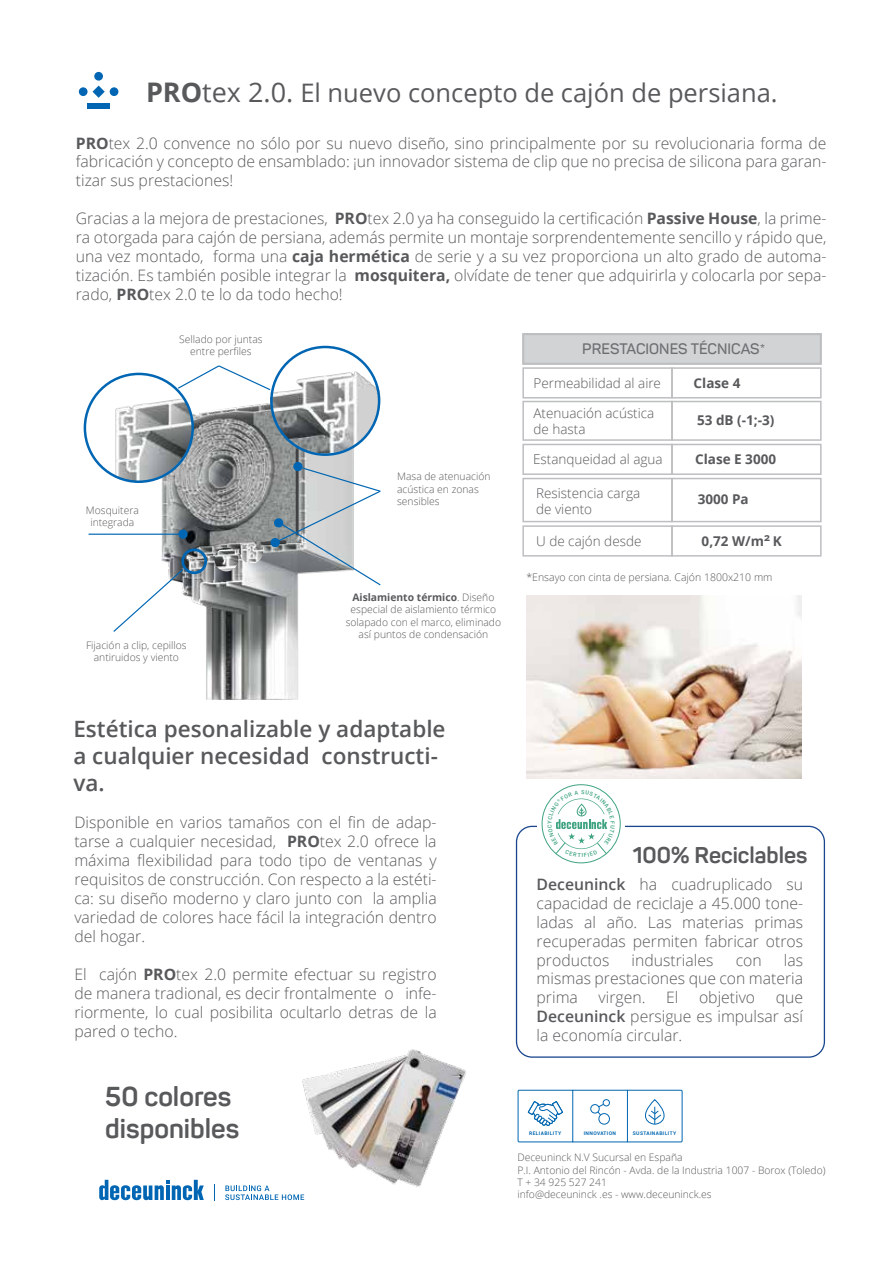
<style>
.page{position:relative;width:893px;height:1263px;background:#fff}
.page>*{position:absolute;margin:0;border:0;box-sizing:border-box;transform-origin:0 0}
.t1{font:700 27px/32.4px "Panton";color:#58595b}
.t2{font:25.5px "Open Sans";color:#58595b}
.t3{font:600 22.5px/27px "Open Sans";color:#58595b}
.t4{font:700 22.5px "Panton";color:#58595b}
.t5{font:300 15.75px/18.9px "Open Sans";color:#58595b;text-align:justify}
.t6{font:600 15px "Panton";color:#6d6e71}
.t7{font:300 13.5px/16.2px "Open Sans";color:#58595b}
.t8{font:700 13.5px "Open Sans";color:#58595b}
.t9{font:300 10.5px "Open Sans";color:#58595b}
.t10{font:300 10.35px/12.3px "Open Sans";color:#58595b;text-align:center}
.t11{font:700 4.95px "Roboto";letter-spacing:.075em;color:#0066b1}
.s1{font-weight:700;font-size:27px}
.s2{font-size:27px}
.s3{font-weight:700}
.s4{font-weight:600}
</style>
<div class="page">
<img style="left:526px;top:595px;width:275px;height:184px">
<div style="left:522px;top:333px;width:300px;height:32px;background:#d1d3d4;border:2px solid #bcbec0"></div>
<div style="left:522px;top:367px;width:151px;height:31px;border:2px solid #bcbec0"></div>
<div style="left:671px;top:367px;width:151px;height:31px;border:2px solid #bcbec0"></div>
<div style="left:522px;top:401px;width:151px;height:40px;border:2px solid #bcbec0"></div>
<div style="left:671px;top:401px;width:151px;height:40px;border:2px solid #bcbec0"></div>
<div style="left:522px;top:444px;width:151px;height:31px;border:2px solid #bcbec0"></div>
<div style="left:671px;top:444px;width:151px;height:31px;border:2px solid #bcbec0"></div>
<div style="left:522px;top:478px;width:151px;height:44px;border:2px solid #bcbec0"></div>
<div style="left:671px;top:478px;width:151px;height:44px;border:2px solid #bcbec0"></div>
<div style="left:522px;top:525px;width:151px;height:32px;border:2px solid #bcbec0"></div>
<div style="left:671px;top:525px;width:151px;height:32px;border:2px solid #bcbec0"></div>
<img style="left:302px;top:1049px;width:165px;height:151px">
<svg style="left:93px;top:86px;width:12px;height:12px"></svg>
<div style="left:88px;top:104px;width:22px;height:5px;background:#0066b3"></div>
<div style="left:110px;top:87px;width:8px;height:9px;background:#0066b3;border-radius:50%"></div>
<div style="left:79px;top:87px;width:9px;height:9px;background:#0066b3;border-radius:50%"></div>
<div style="left:94px;top:72px;width:9px;height:9px;background:#0066b3;border-radius:50%"></div>
<svg style="left:597px;top:1104px;width:7px;height:11px"></svg>
<div style="left:598px;top:1113px;width:12px;height:11px;border:1px solid #0066b1;border-radius:50%"></div>
<div style="left:590px;top:1104px;width:10px;height:9px;border:1px solid #0066b1;border-radius:50%"></div>
<div style="left:603px;top:1099px;width:7px;height:7px;border:1px solid #0066b1;border-radius:50%"></div>
<svg style="left:627px;top:1089px;width:56px;height:54px"></svg>
<svg style="left:517px;top:1089px;width:57px;height:54px"></svg>
<div style="left:516px;top:826px;width:309px;height:232px;border:1px solid #19468d;border-radius:16px"></div>
<div style="left:537px;top:808px;width:87px;height:69px;background:#fff"></div>
<img style="left:162px;top:403px;width:136px;height:296px">
<img style="left:270px;top:371px;width:110px;height:78px">
<img style="left:114px;top:372px;width:78px;height:110px">
<div style="left:270px;top:346px;width:110px;height:110px;border:3px solid #0066b3;border-radius:50%"></div>
<div style="left:84px;top:373px;width:110px;height:110px;border:3px solid #0066b3;border-radius:50%"></div>
<img style="left:215px;top:548px;width:23px;height:23px;border-radius:12px">
<img style="left:239px;top:540px;width:24px;height:24px;border-radius:12px">
<img style="left:183px;top:550px;width:23px;height:23px;border-radius:12px">
<div style="left:181px;top:548px;width:26px;height:26px;border:3px solid #0066b3;border-radius:50%"></div>
<svg style="left:113px;top:568px;width:72px;height:65px"></svg>
<svg style="left:177px;top:365px;width:95px;height:26px"></svg>
<svg style="left:261px;top:449px;width:120px;height:137px"></svg>
<div style="left:274px;top:518px;width:9px;height:9px;background:#0066b3;border-radius:50%"></div>
<div style="left:178px;top:529px;width:10px;height:10px;background:#0066b3;border-radius:50%"></div>
<hr style="left:89px;top:534px;width:94px;height:1px;background:#0066b3">
<svg style="left:99px;top:1180px;width:105px;height:21px"></svg>
<svg style="left:225px;top:1185px;width:79px;height:15px"></svg>
<svg style="left:214px;top:1184px;width:1px;height:17px"></svg>
<div style="left:542px;top:784px;width:79px;height:79px;border:1px solid #3fa382;border-radius:50%"></div>
<svg style="left:547px;top:790px;width:68px;height:67px"></svg>
<h2 class="t2" style="left:146px;top:76px;width:633px"><span class="s1">PRO</span><span class="s2">tex 2.0.</span> El nuevo concepto de cajón de persiana.</h2>
<p class="t5" style="left:76px;top:133px;width:752px"><span class="s3">PRO</span>tex 2.0 convence no sólo por su nuevo diseño, sino principalmente por su revolucionaria forma de fabricación y concepto de ensamblado: ¡un innovador sistema de clip que no precisa de silicona para garan&shy;tizar sus prestaciones!</p>
<p class="t5" style="left:76px;top:209px;width:752px">Gracias a la mejora de prestaciones, <span class="s3">PRO</span>tex 2.0 ya ha conseguido la certificación <span class="s3">Passive House</span>, la prime&shy;ra otorgada para cajón de persiana, además permite un montaje sorprendentemente sencillo y rápido que, una vez montado, forma una <span class="s3">caja hermética</span> de serie y a su vez proporciona un alto grado de automa&shy;tización. Es también posible integrar la <span class="s3">mosquitera,</span> olvídate de tener que adquirirla y colocarla por sepa&shy;rado, <span class="s3">PRO</span>tex 2.0 te lo da todo hecho!</p>
<p class="t10" style="left:179px;top:333px;width:85px">Sellado por juntas entre perfiles</p>
<p class="t10" style="left:86px;top:504px;width:54px">Mosquitera integrada</p>
<p class="t10" style="left:86px;top:638px;width:102px">Fijación a clip, cepillos antiruidos y viento</p>
<p class="t10" style="left:397px;top:470px;width:95px;text-align:left">Masa de atenuación acústica en zonas sensibles</p>
<p class="t10" style="left:346px;top:591px;width:157px"><span class="s3">Aislamiento térmico</span>. Diseño especial de aislamiento térmico solapado con el marco, eliminado así puntos de condensación</p>
<p class="t6" style="left:582px;top:339px;width:184px">PRESTACIONES TÉCNICAS*</p>
<p class="t7" style="left:533px;top:375px;width:129px">Permeabilidad al aire</p>
<p class="t7" style="left:533px;top:405px;width:122px">Atenuación acústica de hasta</p>
<p class="t8" style="left:694px;top:374px;width:48px">Clase 4</p>
<p class="t8" style="left:697px;top:410px;width:79px">53 dB (-1;-3)</p>
<p class="t7" style="left:533px;top:451px;width:131px">Estanqueidad al agua</p>
<p class="t8" style="left:695px;top:449px;width:82px">Clase E 3000</p>
<p class="t8" style="left:698px;top:489px;width:52px">3000 Pa</p>
<p class="t7" style="left:536px;top:532px;width:107px">U de cajón desde</p>
<p class="t8" style="left:702px;top:531px;width:82px">0,72 W/m<sup>2</sup> K</p>
<p class="t7" style="left:536px;top:484px;width:106px">Resistencia carga de viento</p>
<p class="t9" style="left:526px;top:570px;width:248px">*Ensayo con cinta de persiana. Cajón 1800x210 mm</p>
<h3 class="t3" style="left:73px;top:715px;width:374px">Estética pesonalizable y adaptable a cualquier necesidad constructi&shy;va.</h3>
<p class="t5" style="left:74px;top:813px;width:364px">Disponible en varios tamaños con el fin de adap&shy;tarse a cualquier necesidad, <span class="s3">PRO</span>tex 2.0 ofrece la máxima flexibilidad para todo tipo de ventanas y requisitos de construcción. Con respecto a la estéti&shy;ca: su diseño moderno y claro junto con la amplia variedad de colores hace fácil la integración dentro del hogar.</p>
<p class="t5" style="left:74px;top:964px;width:364px">El cajón <span class="s3">PRO</span>tex 2.0 permite efectuar su registro de manera tradional, es decir frontalmente o infe&shy;riormente, lo cual posibilita ocultarlo detras de la pared o techo.</p>
<h1 class="t1" style="left:105px;top:1080px;width:136px">50 colores disponibles</h1>
<h3 class="t4" style="left:633px;top:841px;width:176px">100% Reciclables</h3>
<p class="t5" style="left:537px;top:874px;width:268px"><span class="s4">Deceuninck</span> ha cuadruplicado su capacidad de reciclaje a 45.000 tone&shy;ladas al año. Las materias primas recuperadas permiten fabricar otros productos</p>
<p class="t5" style="left:537px;top:950px;width:268px;text-indent:247px">las mismas prestaciones que con materia prima</p>
<p class="t5" style="left:632px;top:950px;width:83px">industriales</p>
<p class="t5" style="left:736px;top:950px;width:28px">con</p>
<p class="t5" style="left:599px;top:988px;width:48px">virgen.</p>
<p class="t5" style="left:666px;top:988px;width:14px">El</p>
<p class="t5" style="left:699px;top:988px;width:58px">objetivo</p>
<p class="t5" style="left:537px;top:988px;width:268px;text-indent:239px">que <span class="s4">Deceuninck</span> persigue es impulsar así la economía circular.</p>
<p class="t11" style="left:529px;top:1130px;width:34px">RELIABILITY</p>
<p class="t11" style="left:584px;top:1130px;width:34px">INNOVATION</p>
<p class="t11" style="left:633px;top:1130px;width:45px">SUSTAINABILITY</p>
<p class="t10" style="left:517px;top:1151px;width:310px;text-align:left">Deceuninck N.V Sucursal en España<br>P.I. Antonio del Rincón - Avda. de la Industria 1007 - Borox (Toledo)<br>T + 34 925 527 241<br>info@deceuninck .es - www.deceuninck.es</p>
</div>
